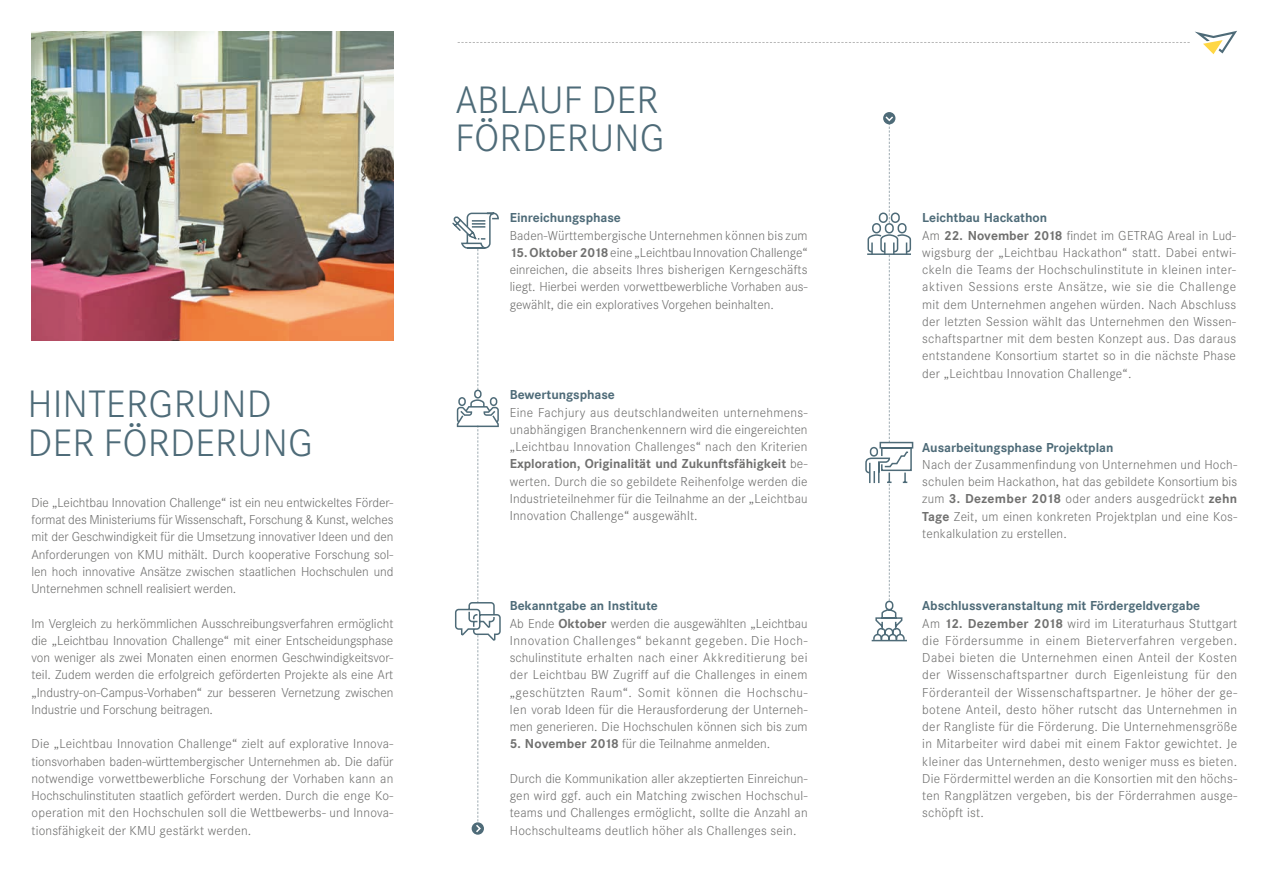
<style>
.page{position:relative;width:1264px;height:893px;background:#fff}
.page>*{position:absolute;margin:0;border:0;box-sizing:border-box;transform-origin:0 0}
.t1{font:300 37.5px/38.7px "Corporate SBQ";letter-spacing:.015em;color:#4e6b78}
.t2{font:300 12.75px/17.2px "Corporate SBQ";letter-spacing:.02em;color:#70706f;text-align:justify}
.t3{font:700 12.75px "Corporate SBQ";letter-spacing:-.005em;color:#4e6b78}
.t4{font:300 12.75px "Corporate SBQ";color:#70706f}
.s1{font-weight:700}
.s2{font-weight:700;color:#4e6b78}
</style>
<div class="page">
<svg style="left:452px;top:212px;width:49px;height:622px"></svg>
<img style="left:32px;top:32px;width:361px;height:308px">
<svg style="left:882px;top:112px;width:13px;height:12px"></svg>
<svg style="left:865px;top:115px;width:48px;height:526px"></svg>
<svg style="left:457px;top:31px;width:779px;height:23px"></svg>
<h1 class="t1" style="left:28px;top:385px;width:286px">HINTERGRUND<br>DER FÖRDERUNG</h1>
<p class="t2" style="left:31px;top:494px;width:363px">Die „Leichtbau Innovation Challenge“ ist ein neu entwickeltes Förder&shy;format des Ministeriums für Wissenschaft, Forschung &amp; Kunst, welches mit der Geschwindigkeit für die Umsetzung innovativer Ideen und den Anforderungen von KMU mithält. Durch kooperative Forschung sol&shy;len hoch innovative Ansätze zwischen staatlichen Hochschulen und Unternehmen schnell realisiert werden.</p>
<p class="t2" style="left:31px;top:615px;width:363px">Im Vergleich zu herkömmlichen Ausschreibungsverfahren ermöglicht die „Leichtbau Innovation Challenge“ mit einer Entscheidungsphase von weniger als zwei Monaten einen enormen Geschwindigkeitsvor&shy;teil. Zudem werden die erfolgreich geförderten Projekte als eine Art „Industry-on-Campus-Vorhaben“ zur besseren Vernetzung zwischen Industrie und Forschung beitragen.</p>
<p class="t2" style="left:31px;top:736px;width:363px">Die „Leichtbau Innovation Challenge“ zielt auf explorative Innova&shy;tionsvorhaben baden-württembergischer Unternehmen ab. Die dafür notwendige vorwettbewerbliche Forschung der Vorhaben kann an Hochschulinstituten staatlich gefördert werden. Durch die enge Ko&shy;operation mit den Hochschulen soll die Wettbewerbs- und Innova&shy;tionsfähigkeit der KMU gestärkt werden.</p>
<h1 class="t1" style="left:455px;top:81px;width:210px">ABLAUF DER<br>FÖRDERUNG</h1>
<p class="t3" style="left:509px;top:210px;width:113px">Einreichungsphase</p>
<p class="t2" style="left:509px;top:227px;width:299px">Baden-Württembergische Unternehmen können bis zum</p>
<p class="t2" style="left:509px;top:244px;width:299px"><span class="s1">15. Oktober 2018</span> eine „Leichtbau Innovation Challenge“ einreichen, die abseits Ihres bisherigen Kerngeschäfts liegt. Hierbei werden vorwettbewerbliche Vorhaben aus&shy;gewählt, die ein exploratives Vorgehen beinhalten.</p>
<p class="t3" style="left:509px;top:387px;width:107px">Bewertungsphase</p>
<p class="t2" style="left:509px;top:404px;width:299px">Eine Fachjury aus deutschlandweiten unternehmens&shy;unabhängigen Branchenkennern wird die eingereichten „Leichtbau Innovation Challenges“ nach den Kriterien <span class="s1">Exploration, Originalität und Zukunftsfähigkeit</span> be&shy;werten. Durch die so gebildete Reihenfolge werden die Industrieteilnehmer für die Teilnahme an der „Leichtbau Innovation Challenge“ ausgewählt.</p>
<p class="t2" style="left:509px;top:597px;width:299px;text-align:left"><span class="s2">Bekanntgabe an Institute<br></span>Ab Ende <span class="s1">Oktober</span> werden die ausgewählten „Leichtbau Innovation Challenges“ bekannt gegeben. Die Hoch&shy;schulinstitute erhalten nach einer Akkreditierung bei der Leichtbau BW Zugriff auf die Challenges in einem „geschützten Raum“. Somit können die Hochschu&shy;len vorab Ideen für die Herausforderung der Unterneh&shy;men generieren. Die Hochschulen können sich bis zum</p>
<p class="t4" style="left:509px;top:737px;width:262px"><span class="s1">5. November 2018</span> für die Teilnahme anmelden.</p>
<p class="t2" style="left:509px;top:770px;width:299px">Durch die Kommunikation aller akzeptierten Einreichun&shy;gen wird ggf. auch ein Matching zwischen Hochschul&shy;teams und Challenges ermöglicht, sollte die Anzahl an Hochschulteams deutlich höher als Challenges sein.</p>
<p class="t2" style="left:922px;top:209px;width:315px;text-align:left"><span class="s2">Leichtbau Hackathon<br></span>Am <span class="s1">22. November 2018</span> findet im GETRAG Areal in Lud&shy;wigsburg der „Leichtbau Hackathon“ statt. Dabei entwi&shy;ckeln die Teams der Hochschulinstitute in kleinen inter&shy;aktiven Sessions erste Ansätze, wie sie die Challenge mit dem Unternehmen angehen würden. Nach Abschluss der letzten Session wählt das Unternehmen den Wissen&shy;schaftspartner mit dem besten Konzept aus. Das daraus entstandene Konsortium startet so in die nächste Phase der „Leichtbau Innovation Challenge“.</p>
<p class="t3" style="left:922px;top:439px;width:192px">Ausarbeitungsphase Projektplan</p>
<p class="t2" style="left:922px;top:456px;width:316px">Nach der Zusammenfindung von Unternehmen und Hoch&shy;schulen beim Hackathon, hat das gebildete Konsortium bis zum <span class="s1">3. Dezember 2018</span> oder anders ausgedrückt <span class="s1">zehn Tage</span> Zeit, um einen konkreten Projektplan und eine Kos&shy;tenkalkulation zu erstellen.</p>
<p class="t2" style="left:922px;top:597px;width:316px;text-align:left"><span class="s2">Abschlussveranstaltung mit Fördergeldvergabe<br></span>Am <span class="s1">12. Dezember 2018</span> wird im Literaturhaus Stuttgart die Fördersumme in einem Bieterverfahren vergeben.<br>Dabei bieten die Unternehmen einen Anteil der Kosten der Wissenschaftspartner durch Eigenleistung für den Förderanteil der Wissenschaftspartner. Je höher der ge&shy;botene Anteil, desto höher rutscht das Unternehmen in der Rangliste für die Förderung. Die Unternehmensgröße in Mitarbeiter wird dabei mit einem Faktor gewichtet. Je kleiner das Unternehmen, desto weniger muss es bieten.<br>Die Fördermittel werden an die Konsortien mit den höchs&shy;ten Rangplätzen vergeben, bis der Förderrahmen ausge&shy;schöpft ist.</p>
</div>
